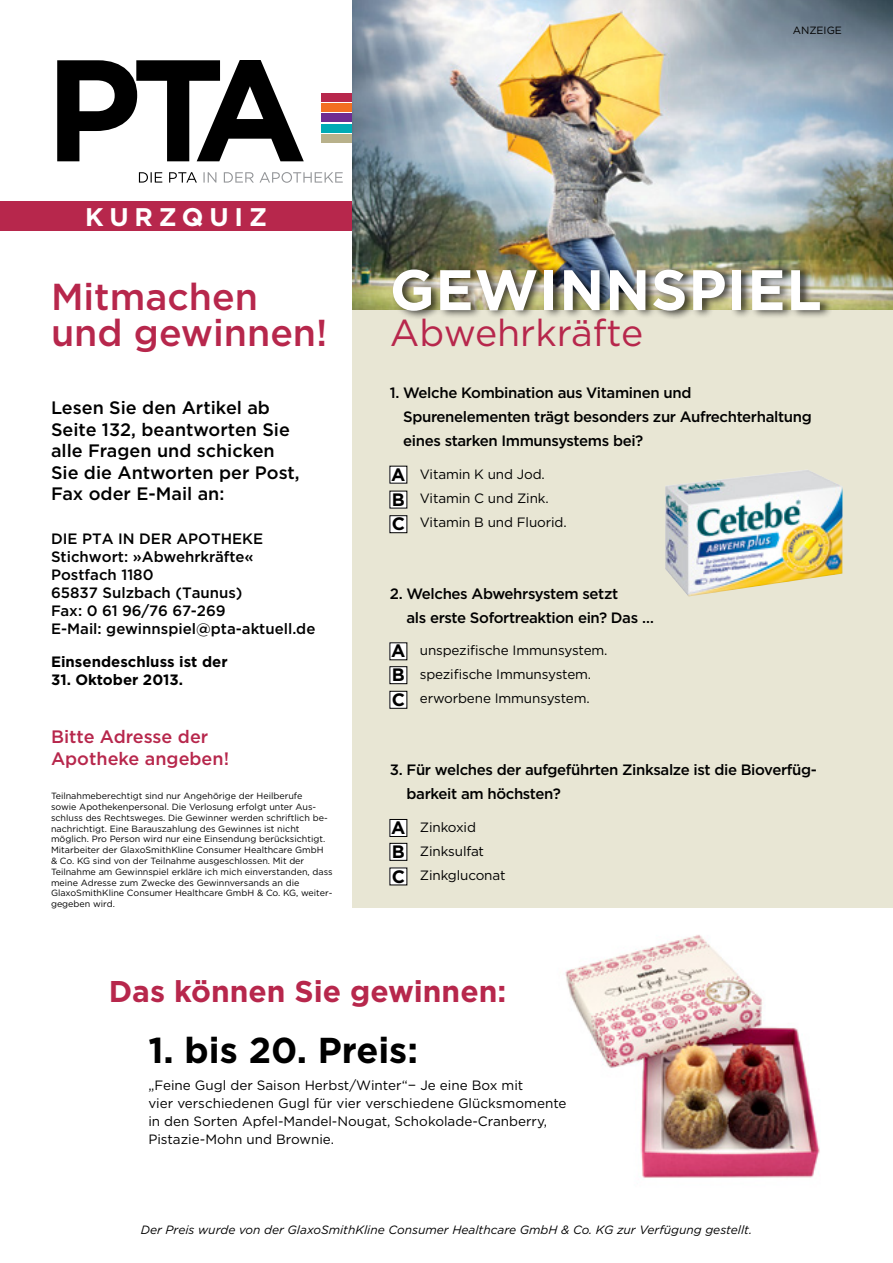
<style>
.page{position:relative;width:893px;height:1263px;background:#fff}
.page>*{position:absolute;margin:0;border:0;box-sizing:border-box;transform-origin:0 0}
.t1{font:700 57px "Gotham";letter-spacing:.015em;color:#fff}
.t2{font:500 37.5px/36px "Gotham";color:#b7274c}
.t3{font:37.5px "Gotham";color:#b7274c}
.t4{font:700 36px "Gotham";color:#000}
.t5{font:700 30px "Gotham";color:#b7274c}
.t6{font:700 25.5px "Gotham";letter-spacing:.23em;color:#fff}
.t7{font:500 18px/21.6px "Gotham";color:#000}
.t8{font:500 18px/21.6px "Gotham";color:#b7274c}
.t9{font:700 18px/24.3px "Gotham";color:#000;text-align:justify}
.t10{font:500 15px/24px "Gotham";letter-spacing:-.025em;color:#000}
.t11{font:500 15px/18px "Gotham";color:#000}
.t12{font:700 15px "Gotham";color:#000}
.t13{font:13.5px/24px "Gotham";letter-spacing:-.01em;color:#000}
.t14{font:italic 12px "Gotham";color:#000}
.t15{font:10.5px "Gotham";color:#000}
.t16{font:9px/10.8px "Gotham";color:#000}
</style>
<div class="page">
<img style="left:565px;top:935px;width:255px;height:243px">
<div style="left:352px;top:298px;width:541px;height:610px;background:#e8e6d4"></div>
<div style="left:322px;top:93px;width:30px;height:9px;background:#b7274c"></div>
<div style="left:322px;top:103px;width:30px;height:9px;background:#f36f21"></div>
<div style="left:322px;top:114px;width:30px;height:8px;background:#6f2c91"></div>
<div style="left:322px;top:124px;width:30px;height:8px;background:#00abb5"></div>
<div style="left:322px;top:134px;width:30px;height:9px;background:#b8b18b"></div>
<svg style="left:203px;top:172px;width:140px;height:11px"></svg>
<svg style="left:139px;top:172px;width:58px;height:11px"></svg>
<svg style="left:57px;top:60px;width:247px;height:101px"></svg>
<div style="left:0;top:201px;width:352px;height:30px;background:#b7274c"></div>
<img style="left:352px;top:0;width:541px;height:310px">
<div style="left:391px;top:264px;width:441px;height:56px;background:#000;opacity:.75"></div>
<div style="left:390px;top:466px;width:17px;height:17px;background:#fff"></div>
<div style="left:390px;top:491px;width:17px;height:17px;background:#fff"></div>
<div style="left:390px;top:516px;width:17px;height:17px;background:#fff"></div>
<div style="left:390px;top:515px;width:17px;height:18px;border:1px solid #000"></div>
<div style="left:390px;top:643px;width:17px;height:17px;background:#fff"></div>
<div style="left:390px;top:667px;width:17px;height:17px;background:#fff"></div>
<div style="left:390px;top:666px;width:17px;height:18px;border:1px solid #000"></div>
<div style="left:390px;top:691px;width:17px;height:17px;background:#fff"></div>
<div style="left:390px;top:819px;width:17px;height:17px;background:#fff"></div>
<div style="left:390px;top:819px;width:17px;height:18px;border:1px solid #000"></div>
<div style="left:390px;top:843px;width:17px;height:17px;background:#fff"></div>
<div style="left:390px;top:868px;width:17px;height:17px;background:#fff"></div>
<img style="left:665px;top:470px;width:177px;height:126px">
<p class="t15" style="left:793px;top:23px;width:51px">ANZEIGE</p>
<h3 class="t6" style="left:85px;top:200px;width:183px">KURZQUIZ</h3>
<h2 class="t2" style="left:51px;top:278px;width:278px">Mitmachen und gewinnen!</h2>
<h3 class="t7" style="left:51px;top:397px;width:250px">Lesen Sie den Artikel ab<br>Seite 132, beantworten Sie alle Fragen und schicken<br>Sie die Antworten per Post,<br>Fax oder E-Mail an:</h3>
<h3 class="t11" style="left:51px;top:529px;width:266px">DIE PTA IN DER APOTHEKE<br>Stichwort: »Abwehrkräfte«<br>Postfach 1180<br>65837 Sulzbach (Taunus)<br>Fax: 0 61 96/76 67-269<br>E-Mail: gewinnspiel@pta-aktuell.de</h3>
<h3 class="t12" style="left:51px;top:651px;width:178px">Einsendeschluss ist der</h3>
<h3 class="t12" style="left:51px;top:669px;width:134px">31. Oktober 2013.</h3>
<h3 class="t8" style="left:51px;top:726px;width:180px">Bitte Adresse der<br>Apotheke angeben!</h3>
<p class="t16" style="left:51px;top:790px;width:283px">Teilnahmeberechtigt sind nur Angehörige der Heilberufe<br>sowie Apothekenpersonal. Die Verlosung erfolgt unter Aus&shy;schluss des Rechtsweges. Die Gewinner werden schriftlich be&shy;nachrichtigt. Eine Barauszahlung des Gewinnes ist nicht möglich. Pro Person wird nur eine Einsendung berücksichtigt.<br>Mitarbeiter der GlaxoSmithKline Consumer Healthcare GmbH<br>&amp; Co. KG sind von der Teilnahme ausgeschlossen. Mit der Teilnahme am Gewinnspiel erkläre ich mich einverstanden, dass meine Adresse zum Zwecke des Gewinnversands an die GlaxoSmithKline Consumer Healthcare GmbH &amp; Co. KG, weiter&shy;gegeben wird.</p>
<h1 class="t1" style="left:390px;top:252px;width:296px">Gewi nnspiel</h1>
<h2 class="t3" style="left:390px;top:309px;width:255px">Abwehrkräfte</h2>
<h3 class="t10" style="left:403px;top:381px;width:410px;text-indent:-13px">1. Welche Kombination aus Vitaminen und<br>Spurenelementen trägt besonders zur Aufrechterhaltung eines starken Immunsystems bei?</h3>
<h3 class="t13" style="left:420px;top:462px;width:148px">Vitamin K und Jod.<br>Vitamin C und Zink.<br>Vitamin B und Fluorid.</h3>
<h3 class="t9" style="left:391px;top:462px;width:16px;line-height:24.8px">A B C</h3>
<h3 class="t10" style="left:406px;top:581px;width:249px;text-indent:-17px">2. Welches Abwehrsystem setzt<br>als erste Sofortreaktion ein? Das …</h3>
<h3 class="t13" style="left:420px;top:638px;width:189px">unspezifische Immunsystem. spezifische Immunsystem. erworbene Immunsystem.</h3>
<h3 class="t9" style="left:391px;top:639px;width:16px">A B C</h3>
<h3 class="t10" style="left:407px;top:758px;width:412px;text-indent:-17px">3. Für welches der aufgeführten Zinksalze ist die Bioverfüg&shy;barkeit am höchsten?</h3>
<h3 class="t13" style="left:420px;top:815px;width:87px">Zinkoxid<br>Zinksulfat<br>Zinkgluconat</h3>
<h3 class="t9" style="left:391px;top:815px;width:16px">A B C</h3>
<h3 class="t5" style="left:109px;top:971px;width:399px">Das können Sie gewinnen:</h3>
<h3 class="t4" style="left:148px;top:1026px;width:271px">1. bis 20. Preis:</h3>
<h3 class="t13" style="left:148px;top:1075px;width:420px;line-height:18px">„Feine Gugl der Saison Herbst/Winter“− Je eine Box mit<br>vier verschiedenen Gugl für vier verschiedene Glücksmomente in den Sorten Apfel-Mandel-Nougat, Schokolade-Cranberry, Pistazie-Mohn und Brownie.</h3>
<h3 class="t14" style="left:141px;top:1222px;width:613px">Der Preis wurde von der GlaxoSmithKline Consumer Healthcare GmbH &amp; Co. KG zur Verfügung gestellt.</h3>
</div>
